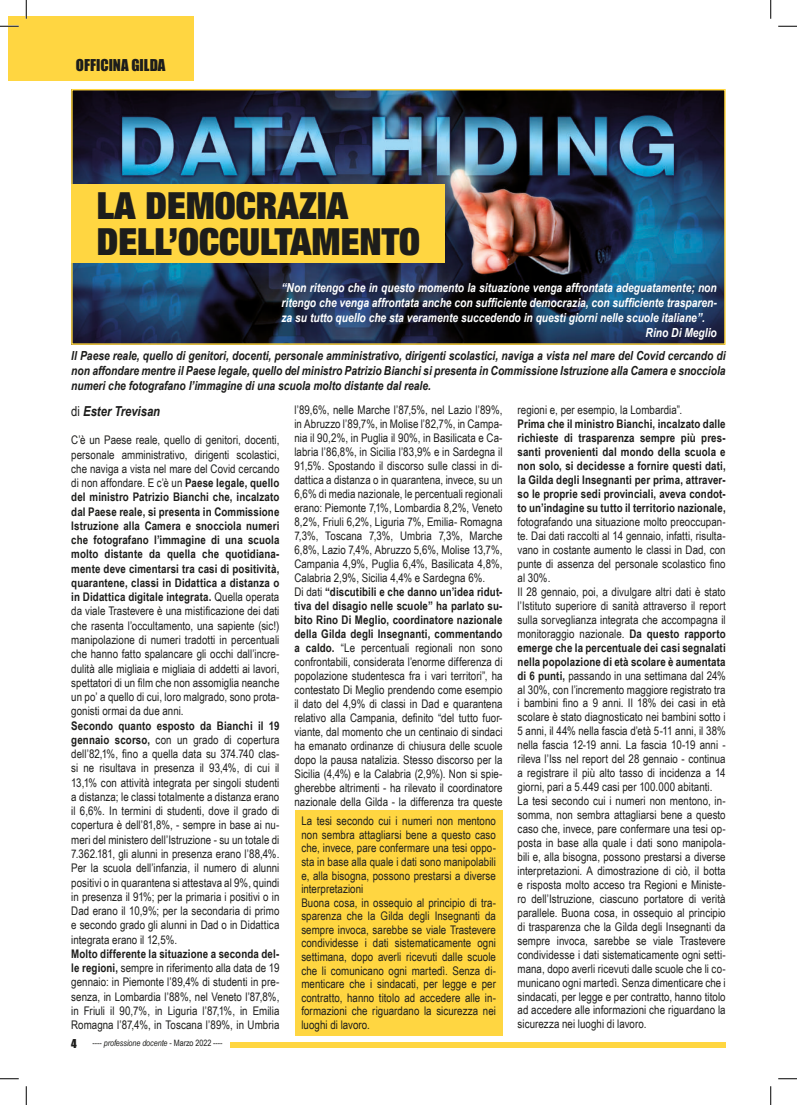
<style>
.page{position:relative;width:797px;height:1105px;background:#fff}
.page>*{position:absolute;margin:0;border:0;box-sizing:border-box;transform-origin:0 0}
.t1{font:900 expanded 37.5px/36.2px "Helvetica Neue";color:#1d1d1b}
.t2{font:15px "Impact";color:#1d1d1b}
.t3{font:italic 700 13.75px "Arial Narrow";color:#1d1d1b}
.t4{font:italic 700 12.5px/15px "Arial Narrow";color:#1d1d1b;text-align:justify}
.t5{font:italic 700 12.5px "Arial Narrow";color:#fff}
.t6{font:11.88px/14px "Arial Narrow";letter-spacing:.005em;color:#1d1d1b;text-align:justify}
.t7{font:700 11.88px/14px "Arial Narrow";letter-spacing:.01em;color:#1d1d1b;text-align:justify}
.t8{font:11.25px "Impact";color:#1d1d1b}
.t9{font:8.75px "Arial Narrow";letter-spacing:-.005em;color:#1d1d1b}
.s1{font-weight:400;font-style:normal}
.s2{font-weight:700}
.s3{font-style:italic}
</style>
<div class="page">
<div style="left:230px;top:1042px;width:495px;height:5px;background:#ffd641"></div>
<div style="left:295px;top:810px;width:207px;height:226px;background:#ffd641"></div>
<div style="left:9px;top:16px;width:185px;height:65px;background:#ffd641"></div>
<img style="left:73px;top:91px;width:650px;height:252px">
<div style="left:71px;top:89px;width:654px;height:256px;border:1px solid #ffd641"></div>
<div style="left:71px;top:185px;width:373px;height:78px;background:#ffd641"></div>
<svg style="left:0;top:25px;width:19px;height:2px"></svg>
<svg style="left:778px;top:25px;width:19px;height:2px"></svg>
<svg style="left:0;top:1078px;width:19px;height:1px"></svg>
<svg style="left:778px;top:1078px;width:19px;height:1px"></svg>
<svg style="left:25px;top:0;width:2px;height:19px"></svg>
<svg style="left:25px;top:1086px;width:2px;height:19px"></svg>
<svg style="left:770px;top:0;width:1px;height:19px"></svg>
<svg style="left:770px;top:1086px;width:1px;height:19px"></svg>
<p class="t2" style="left:76px;top:53px;width:91px">OFFICINA GILDA</p>
<h1 class="t1" style="left:97px;top:186px;width:325px">LA DEMOCRAZIA<br>DELL’OCCULTAMENTO</h1>
<p class="t5" style="left:281px;top:278px;width:437px">“Non ritengo che in questo momento la situazione venga affrontata adeguatamente; non</p>
<p class="t5" style="left:281px;top:293px;width:437px">ritengo che venga affrontata anche con sufficiente democrazia, con sufficiente trasparen-</p>
<p class="t5" style="left:281px;top:308px;width:425px">za su tutto quello che sta veramente succedendo in questi giorni nelle scuole italiane”.</p>
<p class="t5" style="left:645px;top:323px;width:73px">Rino Di Meglio</p>
<p class="t4" style="left:71px;top:347px;width:656px">Il Paese reale, quello di genitori, docenti, personale amministrativo, dirigenti scolastici, naviga a vista nel mare del Covid cercando di non affondare mentre il Paese legale, quello del ministro Patrizio Bianchi si presenta in Commissione Istruzione alla Camera e snocciola numeri che fotografano l’immagine di una scuola molto distante dal reale.</p>
<p class="t3" style="left:71px;top:401px;width:90px"><span class="s1">di</span> Ester Trevisan</p>
<p class="t6" style="left:71px;top:433px;width:210px">C’è un Paese reale, quello di genitori, docenti, personale amministrativo, dirigenti scolastici, che naviga a vista nel mare del Covid cercando di non affondare. E c’è un <span class="s2">Paese legale, quello del ministro Patrizio Bianchi che, incalzato dal Paese reale, si presenta in Commissione Istruzione alla Camera e snocciola numeri che fotografano l’immagine di una scuola molto distante da quella che quotidiana&shy;mente deve cimentarsi tra casi di positività, quarantene, classi in Didattica a distanza o in Didattica digitale integrata.</span> Quella operata da viale Trastevere è una mistificazione dei dati che rasenta l’occultamento, una sapiente (sic!) manipolazione di numeri tradotti in percentuali che hanno fatto spalancare gli occhi dall’incre&shy;dulità alle migliaia e migliaia di addetti ai lavori, spettatori di un film che non assomiglia neanche un po’ a quello di cui, loro malgrado, sono prota&shy;gonisti ormai da due anni.</p>
<p class="t6" style="left:71px;top:718px;width:210px"><span class="s2">Secondo quanto esposto da Bianchi il 19 gennaio scorso,</span> con un grado di copertura dell’82,1%, fino a quella data su 374.740 clas&shy;si ne risultava in presenza il 93,4%, di cui il 13,1% con attività integrata per singoli studenti a distanza; le classi totalmente a distanza erano il 6,6%. In termini di studenti, dove il grado di copertura è dell’81,8%, - sempre in base ai nu&shy;meri del ministero dell’Istruzione - su un totale di 7.362.181, gli alunni in presenza erano l’88,4%.<br>Per la scuola dell’infanzia, il numero di alunni positivi o in quarantena si attestava al 9%, quindi in presenza il 91%; per la primaria i positivi o in Dad erano il 10,9%; per la secondaria di primo e secondo grado gli alunni in Dad o in Didattica integrata erano il 12,5%.</p>
<p class="t6" style="left:71px;top:946px;width:210px"><span class="s2">Molto differente la situazione a seconda del&shy;le regioni,</span> sempre in riferimento alla data de 19 gennaio: in Piemonte l’89,4% di studenti in pre&shy;senza, in Lombardia l’88%, nel Veneto l’87,8%, in Friuli il 90,7%, in Liguria l’87,1%, in Emilia Romagna l’87,4%, in Toscana l’89%, in Umbria</p>
<p class="t8" style="left:71px;top:1035px;width:7px">4</p>
<p class="t9" style="left:92px;top:1037px;width:132px">---- <span class="s3">professione docente</span> - Marzo 2022 ----</p>
<p class="t6" style="left:294px;top:403px;width:210px;text-align:left">l’89,6%, nelle Marche l’87,5%, nel Lazio l’89%, in Abruzzo l’89,7%, in Molise l’82,7%, in Campa&shy;nia il 90,2%, in Puglia il 90%, in Basilicata e Ca&shy;labria l’86,8%, in Sicilia l’83,9% e in Sardegna il 91,5%. Spostando il discorso sulle classi in di&shy;dattica a distanza o in quarantena, invece, su un 6,6% di media nazionale, le percentuali regionali erano: Piemonte 7,1%, Lombardia 8,2%, Veneto 8,2%, Friuli 6,2%, Liguria 7%, Emilia- Romagna 7,3%, Toscana 7,3%, Umbria 7,3%, Marche 6,8%, Lazio 7,4%, Abruzzo 5,6%, Molise 13,7%, Campania 4,9%, Puglia 6,4%, Basilicata 4,8%, Calabria 2,9%, Sicilia 4,4% e Sardegna 6%.<br>Di dati <span class="s2">“discutibili e che danno un’idea ridut&shy;tiva del disagio nelle scuole” ha parlato su&shy;bito Rino Di Meglio, coordinatore nazionale della Gilda degli Insegnanti, commentando a caldo.</span> “Le percentuali regionali non sono confrontabili, considerata l’enorme differenza di popolazione studentesca fra i vari territori”, ha contestato Di Meglio prendendo come esempio il dato del 4,9% di classi in Dad e quarantena relativo alla Campania, definito “del tutto fuor&shy;viante, dal momento che un centinaio di sindaci ha emanato ordinanze di chiusura delle scuole dopo la pausa natalizia. Stesso discorso per la Sicilia (4,4%) e la Calabria (2,9%). Non si spie&shy;gherebbe altrimenti - ha rilevato il coordinatore nazionale della Gilda - la differenza tra queste</p>
<p class="t6" style="left:517px;top:403px;width:166px">regioni e, per esempio, la Lombardia”.</p>
<p class="t7" style="left:517px;top:417px;width:210px">Prima che il ministro Bianchi, incalzato dalle richieste di trasparenza sempre più pres&shy;santi provenienti dal mondo della scuola e non solo, si decidesse a fornire questi dati, la Gilda degli Insegnanti per prima, attraver&shy;so le proprie sedi provinciali, aveva condot&shy;to un’indagine su tutto il territorio nazionale,</p>
<p class="t6" style="left:517px;top:514px;width:210px;text-align:left">fotografando una situazione molto preoccupan&shy;te. Dai dati raccolti al 14 gennaio, infatti, risulta&shy;vano in costante aumento le classi in Dad, con punte di assenza del personale scolastico fino al 30%.<br>Il 28 gennaio, poi, a divulgare altri dati è stato l’Istituto superiore di sanità attraverso il report sulla sorveglianza integrata che accompagna il monitoraggio nazionale. <span class="s2">Da questo rapporto emerge che la percentuale dei casi segnalati nella popolazione di età scolare è aumentata di 6 punti,</span> passando in una settimana dal 24% al 30%, con l’incremento maggiore registrato tra i bambini fino a 9 anni. Il 18% dei casi in età scolare è stato diagnosticato nei bambini sotto i 5 anni, il 44% nella fascia d’età 5-11 anni, il 38% nella fascia 12-19 anni. La fascia 10-19 anni - rileva l’Iss nel report del 28 gennaio - continua a registrare il più alto tasso di incidenza a 14 giorni, pari a 5.449 casi per 100.000 abitanti.<br>La tesi secondo cui i numeri non mentono, in&shy;somma, non sembra attagliarsi bene a questo caso che, invece, pare confermare una tesi op&shy;posta in base alla quale i dati sono manipola&shy;bili e, alla bisogna, possono prestarsi a diverse interpretazioni. A dimostrazione di ciò, il botta e risposta molto acceso tra Regioni e Ministe&shy;ro dell’Istruzione, ciascuno portatore di verità parallele. Buona cosa, in ossequio al principio di trasparenza che la Gilda degli Insegnanti da sempre invoca, sarebbe se viale Trastevere condividesse i dati sistematicamente ogni setti&shy;mana, dopo averli ricevuti dalle scuole che li co&shy;municano ogni martedì. Senza dimenticare che i sindacati, per legge e per contratto, hanno titolo ad accedere alle informazioni che riguardano la sicurezza nei luoghi di lavoro.</p>
<p class="t6" style="left:301px;top:814px;width:196px;line-height:13.6px;text-align:left">La tesi secondo cui i numeri non mentono non sembra attagliarsi bene a questo caso che, invece, pare confermare una tesi oppo&shy;sta in base alla quale i dati sono manipolabili e, alla bisogna, possono prestarsi a diverse interpretazioni<br>Buona cosa, in ossequio al principio di tra&shy;sparenza che la Gilda degli Insegnanti da sempre invoca, sarebbe se viale Trastevere condividesse i dati sistematicamente ogni settimana, dopo averli ricevuti dalle scuole che li comunicano ogni martedì. Senza di&shy;menticare che i sindacati, per legge e per contratto, hanno titolo ad accedere alle in&shy;formazioni che riguardano la sicurezza nei luoghi di lavoro.</p>
</div>
